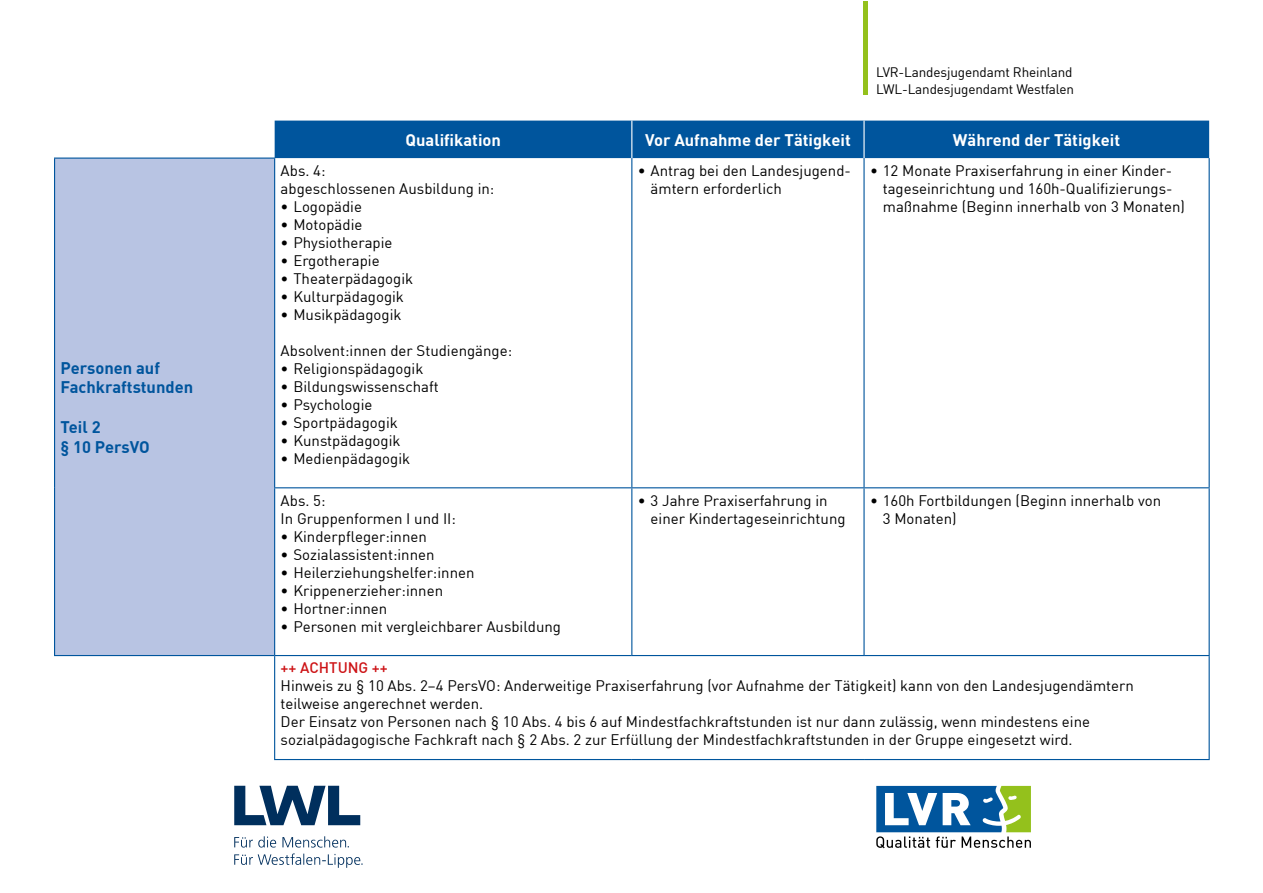
<style>
.page{position:relative;width:1263px;height:893px;background:#fff}
.page>*{position:absolute;margin:0;border:0;box-sizing:border-box;transform-origin:0 0}
.t1{font:700 16.5px "DIN";color:#fff}
.Tabellentext{font:700 16.5px/19.8px "DIN";color:#00559d}
.Tabellentext-2{font:15px/18px "DIN";color:#000}
.Tabellentext-3{font:500 15px "DIN";color:#cd1316}
.t2{font:13.5px/17px "DIN";letter-spacing:-.01em;color:#000}
</style>
<div class="page">
<svg style="left:876px;top:786px;width:155px;height:62px"></svg>
<svg style="left:234px;top:786px;width:126px;height:39px"></svg>
<svg style="left:234px;top:836px;width:129px;height:32px"></svg>
<div style="left:275px;top:121px;width:934px;height:37px;background:#00559d"></div>
<div style="left:55px;top:158px;width:220px;height:497px;background:#b8c4e3"></div>
<hr style="left:631px;top:121px;width:1px;height:37px;background:#fff">
<hr style="left:863px;top:121px;width:2px;height:37px;background:#fff">
<hr style="left:631px;top:158px;width:1px;height:329px;background:#00559d">
<hr style="left:863px;top:158px;width:2px;height:329px;background:#00559d">
<hr style="left:1208px;top:158px;width:2px;height:329px;background:#00559d">
<hr style="left:274px;top:487px;width:358px;height:1px;background:#00559d">
<hr style="left:632px;top:487px;width:232px;height:1px;background:#00559d">
<hr style="left:631px;top:488px;width:1px;height:167px;background:#00559d">
<hr style="left:864px;top:487px;width:346px;height:1px;background:#00559d">
<hr style="left:863px;top:488px;width:2px;height:167px;background:#00559d">
<hr style="left:1208px;top:488px;width:2px;height:167px;background:#00559d">
<hr style="left:275px;top:655px;width:357px;height:1px;background:#00559d">
<hr style="left:632px;top:655px;width:232px;height:1px;background:#00559d">
<hr style="left:864px;top:655px;width:346px;height:1px;background:#00559d">
<hr style="left:1208px;top:656px;width:2px;height:103px;background:#00559d">
<hr style="left:274px;top:759px;width:358px;height:1px;background:#00559d">
<hr style="left:632px;top:759px;width:232px;height:1px;background:#00559d">
<hr style="left:864px;top:759px;width:346px;height:1px;background:#00559d">
<hr style="left:274px;top:656px;width:1px;height:103px;background:#00559d">
<hr style="left:54px;top:159px;width:1px;height:329px;background:#00559d">
<hr style="left:274px;top:159px;width:1px;height:328px;background:#00559d">
<hr style="left:54px;top:488px;width:1px;height:167px;background:#00559d">
<hr style="left:274px;top:488px;width:1px;height:167px;background:#00559d">
<hr style="left:54px;top:655px;width:221px;height:1px;background:#00559d">
<hr style="left:54px;top:158px;width:221px;height:1px;background:#00559d">
<hr style="left:864px;top:1px;width:4px;height:94px;background:#94c11c">
<p class="Tabellentext" style="left:61px;top:357px;width:134px">Personen auf<br>Fachkraftstunden</p>
<p class="Tabellentext" style="left:61px;top:416px;width:42px">Teil 2</p>
<p class="Tabellentext" style="left:61px;top:436px;width:91px">§ 10 PersVO</p>
<p class="t2" style="left:876px;top:63px;width:199px">LVR-Landesjugendamt Rheinland<br>LWL-Landesjugendamt Westfalen</p>
<p class="t1" style="left:405px;top:129px;width:97px">Qualifikation</p>
<p class="t1" style="left:645px;top:129px;width:207px">Vor Aufnahme der Tätigkeit</p>
<p class="t1" style="left:953px;top:129px;width:169px">Während der Tätigkeit</p>
<p class="Tabellentext-2" style="left:281px;top:161px;width:46px">Abs. 4:</p>
<p class="Tabellentext-2" style="left:281px;top:179px;width:215px">abgeschlossenen Ausbildung in:</p>
<p class="Tabellentext-2" style="left:281px;top:197px;width:83px">• Logopädie</p>
<p class="Tabellentext-2" style="left:281px;top:215px;width:83px">• Motopädie</p>
<p class="Tabellentext-2" style="left:281px;top:233px;width:113px">• Physiotherapie</p>
<p class="Tabellentext-2" style="left:281px;top:251px;width:100px">• Ergotherapie</p>
<p class="Tabellentext-2" style="left:281px;top:269px;width:134px">• Theaterpädagogik</p>
<p class="Tabellentext-2" style="left:281px;top:287px;width:125px">• Kulturpädagogik</p>
<p class="Tabellentext-2" style="left:281px;top:305px;width:122px">• Musikpädagogik</p>
<p class="Tabellentext-2" style="left:281px;top:341px;width:233px">Absolvent:innen der Studiengänge:</p>
<p class="Tabellentext-2" style="left:281px;top:359px;width:144px">• Religionspädagogik</p>
<p class="Tabellentext-2" style="left:281px;top:377px;width:160px">• Bildungswissenschaft</p>
<p class="Tabellentext-2" style="left:281px;top:395px;width:93px">• Psychologie</p>
<p class="Tabellentext-2" style="left:281px;top:413px;width:119px">• Sportpädagogik</p>
<p class="Tabellentext-2" style="left:281px;top:431px;width:121px">• Kunstpädagogik</p>
<p class="Tabellentext-2" style="left:281px;top:449px;width:131px">• Medienpädagogik</p>
<p class="Tabellentext-2" style="left:281px;top:491px;width:46px">Abs. 5:</p>
<p class="Tabellentext-2" style="left:281px;top:509px;width:177px">In Gruppenformen I und II:</p>
<p class="Tabellentext-2" style="left:281px;top:527px;width:148px">• Kinderpfleger:innen</p>
<p class="Tabellentext-2" style="left:281px;top:545px;width:155px">• Sozialassistent:innen</p>
<p class="Tabellentext-2" style="left:281px;top:563px;width:195px">• Heilerziehungshelfer:innen</p>
<p class="Tabellentext-2" style="left:281px;top:581px;width:164px">• Krippenerzieher:innen</p>
<p class="Tabellentext-2" style="left:281px;top:599px;width:108px">• Hortner:innen</p>
<p class="Tabellentext-2" style="left:281px;top:617px;width:282px">• Personen mit vergleichbarer Ausbildung</p>
<p class="Tabellentext-2" style="left:651px;top:161px;width:202px;text-indent:-13px">• Antrag bei den Landesjugend&shy;ämtern erforderlich</p>
<p class="Tabellentext-2" style="left:883px;top:161px;width:304px;text-indent:-13px">• 12 Monate Praxiserfahrung in einer Kinder&shy;tageseinrichtung und 160h-Qualifizierungs&shy;maßnahme (Beginn innerhalb von 3 Monaten)</p>
<p class="Tabellentext-2" style="left:651px;top:491px;width:196px;text-indent:-13px">• 3 Jahre Praxiserfahrung in einer Kindertageseinrichtung</p>
<p class="Tabellentext-2" style="left:883px;top:491px;width:280px;text-indent:-13px">• 160h Fortbildungen (Beginn innerhalb von<br>3 Monaten)</p>
<p class="Tabellentext-3" style="left:281px;top:658px;width:109px">++ ACHTUNG ++</p>
<p class="Tabellentext-2" style="left:281px;top:676px;width:855px">Hinweis zu § 10 Abs. 2–4 PersVO: Anderweitige Praxiserfahrung (vor Aufnahme der Tätigkeit) kann von den Landesjugendämtern teilweise angerechnet werden.</p>
<p class="Tabellentext-2" style="left:281px;top:712px;width:811px">Der Einsatz von Personen nach § 10 Abs. 4 bis 6 auf Mindestfachkraftstunden ist nur dann zulässig, wenn mindestens eine sozialpädagogische Fachkraft nach § 2 Abs. 2 zur Erfüllung der Mindestfachkraftstunden in der Gruppe eingesetzt wird.</p>
</div>
